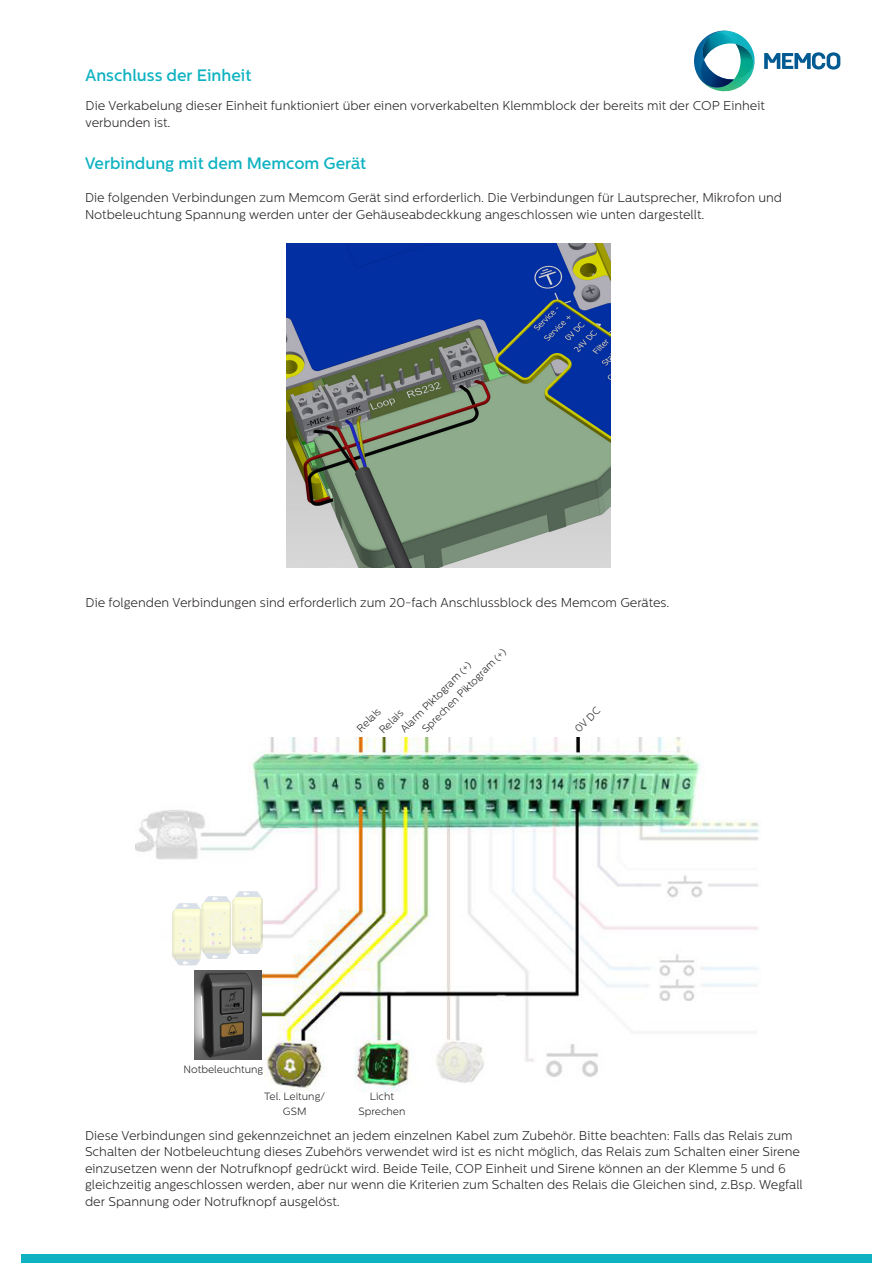
<style>
.page{position:relative;width:893px;height:1263px;background:#fff}
.page>*{position:absolute;margin:0;border:0;box-sizing:border-box;transform-origin:0 0}
._03_Body_header_11_1{font:500 16.5px "Centrale Sans";color:#0eb2c1}
._04_Body_text_8_5_11{font:300 12.75px/16.5px "Centrale Sans";color:#231f20}
._04_Body_text_8_5_11-2{font:300 10.5px "Centrale Sans";color:#231f20}
._03_Table_regular_7{font:300 10.5px/15px "Centrale Sans";color:#231f20;text-align:center}
</style>
<div class="page">
<img style="left:135px;top:738px;width:624px;height:355px">
<img style="left:194px;top:971px;width:67px;height:89px">
<img style="left:172px;top:903px;width:30px;height:62px">
<img style="left:201px;top:896px;width:31px;height:63px">
<img style="left:232px;top:891px;width:31px;height:63px">
<img style="left:286px;top:243px;width:324px;height:324px">
<div style="left:21px;top:1254px;width:851px;height:9px;background:#0eb2c1"></div>
<svg style="left:764px;top:52px;width:76px;height:18px"></svg>
<svg style="left:694px;top:30px;width:61px;height:62px"></svg>
<p class="_03_Body_header_11_1" style="left:86px;top:66px;width:167px">Anschluss der Einheit</p>
<p class="_04_Body_text_8_5_11" style="left:86px;top:98px;width:681px">Die Verkabelung dieser Einheit funktioniert über einen vorverkabelten Klemmblock der bereits mit der COP Einheit verbunden ist.</p>
<p class="_03_Body_header_11_1" style="left:85px;top:153px;width:283px">Verbindung mit dem Memcom Gerät</p>
<p class="_04_Body_text_8_5_11" style="left:85px;top:190px;width:699px">Die folgenden Verbindungen zum Memcom Gerät sind erforderlich. Die Verbindungen für Lautsprecher, Mikrofon und<br>Notbeleuchtung Spannung werden unter der Gehäuseabdeckkung angeschlossen wie unten dargestellt.</p>
<p class="_04_Body_text_8_5_11" style="left:86px;top:595px;width:585px">Die folgenden Verbindungen sind erforderlich zum 20-fach Anschlussblock des Memcom Gerätes.</p>
<p class="_04_Body_text_8_5_11-2" style="left:420px;top:726px;width:115px;rotate:-45deg">Sprechen Piktogram (+)</p>
<p class="_04_Body_text_8_5_11-2" style="left:398px;top:726px;width:97px;rotate:-45deg">Alarm Piktogram (+)</p>
<p class="_03_Table_regular_7" style="left:353px;top:725px;width:31px;rotate:-45deg">Relais</p>
<p class="_03_Table_regular_7" style="left:376px;top:726px;width:31px;rotate:-45deg">Relais</p>
<p class="_04_Body_text_8_5_11-2" style="left:572px;top:726px;width:33px;rotate:-45deg">0V DC</p>
<p class="_04_Body_text_8_5_11-2" style="left:183px;top:1063px;width:81px">Notbeleuchtung</p>
<p class="_03_Table_regular_7" style="left:264px;top:1088px;width:63px">Tel. Leitung/<br>GSM</p>
<p class="_03_Table_regular_7" style="left:358px;top:1088px;width:48px">Licht<br>Sprechen</p>
<p class="_04_Body_text_8_5_11" style="left:85px;top:1127px;width:719px">Diese Verbindungen sind gekennzeichnet an jedem einzelnen Kabel zum Zubehör. Bitte beachten: Falls das Relais zum Schalten der Notbeleuchtung dieses Zubehörs verwendet wird ist es nicht möglich, das Relais zum Schalten einer Sirene einzusetzen wenn der Notrufknopf gedrückt wird. Beide Teile, COP Einheit und Sirene können an der Klemme 5 und 6 gleichzeitig angeschlossen werden, aber nur wenn die Kriterien zum Schalten des Relais die Gleichen sind, z.Bsp. Wegfall der Spannung oder Notrufknopf ausgelöst.</p>
</div>
